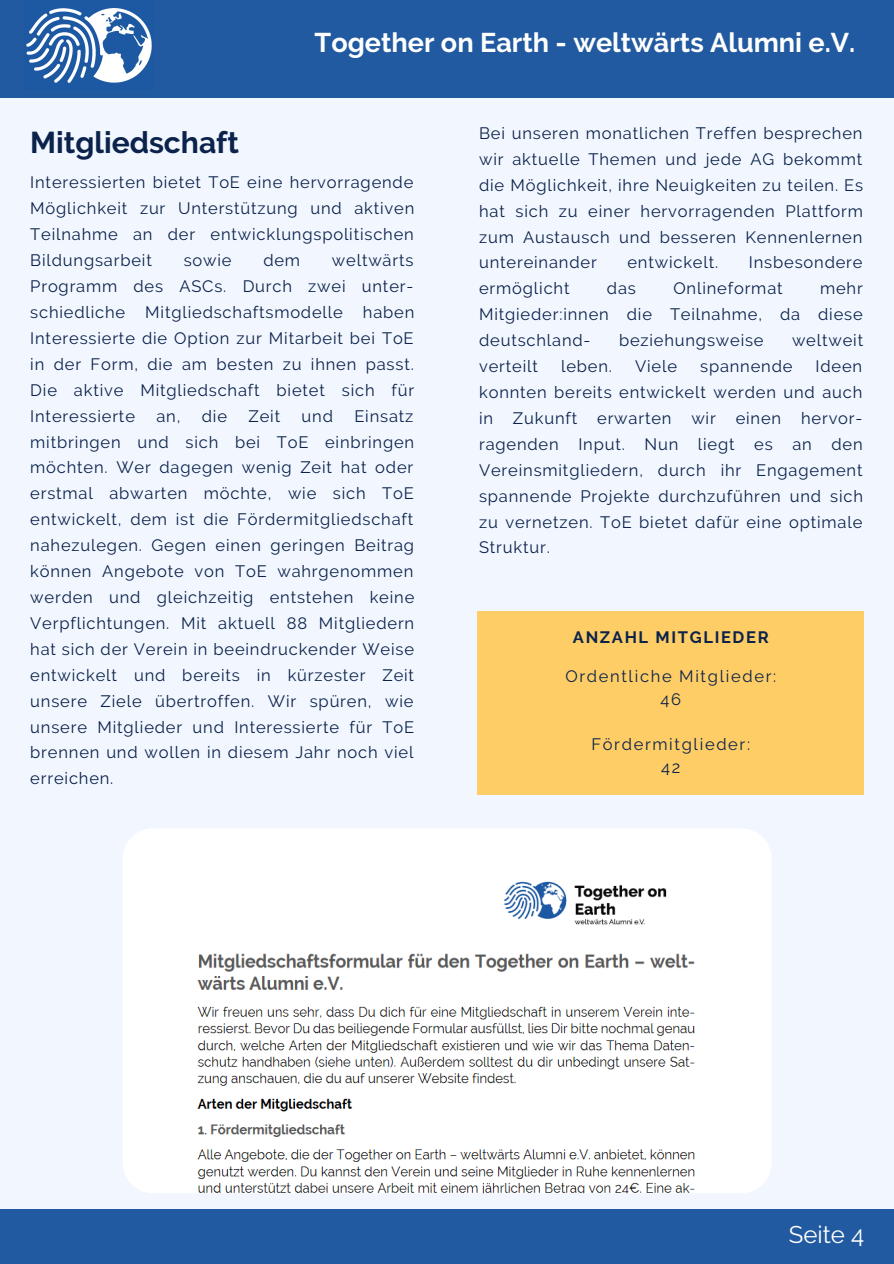
<style>
.page{position:relative;width:894px;height:1264px;background:#fff}
.page>*{position:absolute;margin:0;border:0;box-sizing:border-box;transform-origin:0 0}
.t1{font:700 30px "Raleway";color:#0b224b}
.t2{font:700 27px "Raleway";color:#fff}
.t3{font:24px "Raleway";color:#fff}
.t4{font:16.5px/26px "Raleway";letter-spacing:.05em;color:#0b224b;text-align:justify}
.t5{font:16.5px "Raleway";letter-spacing:.1em;color:#0b224b}
.t6{font:700 16.5px "Raleway";letter-spacing:.1em;color:#0b224b}
</style>
<div class="page">
<div style="left:0;top:0;width:893px;height:1263px;background:#f2f7ff"></div>
<div style="left:0;top:0;width:893px;height:98px;background:#215aa0"></div>
<img style="left:26px;top:8px;width:126px;height:75px">
<img style="left:123px;top:828px;width:648px;height:365px;border-radius:30px">
<div style="left:477px;top:611px;width:386px;height:183px;background:#fecd65"></div>
<div style="left:0;top:1208px;width:893px;height:55px;background:#215aa0"></div>
<p class="t2" style="left:314px;top:27px;width:542px">Together on Earth - weltwärts Alumni e.V.</p>
<p class="t1" style="left:30px;top:125px;width:210px">Mitgliedschaft</p>
<p class="t4" style="left:30px;top:170px;width:385px">Interessierten bietet ToE eine hervorragende Möglichkeit zur Unterstützung und aktiven Teilnahme an der entwicklungspolitischen Bildungsarbeit</p>
<p class="t4" style="left:30px;top:247px;width:385px;text-indent:301px">weltwärts Programm des ASCs. Durch zwei unter&shy;schiedliche Mitgliedschaftsmodelle haben Interessierte die Option zur Mitarbeit bei ToE in der Form, die am besten zu ihnen passt.<br>Die aktive Mitgliedschaft bietet sich für Interessierte</p>
<p class="t4" style="left:184px;top:247px;width:49px">sowie</p>
<p class="t4" style="left:263px;top:247px;width:38px">dem</p>
<p class="t4" style="left:30px;top:403px;width:385px;text-indent:324px">Einsatz mitbringen und sich bei ToE einbringen möchten. Wer dagegen wenig Zeit hat oder erstmal abwarten möchte, wie sich ToE entwickelt, dem ist die Fördermitgliedschaft nahezulegen. Gegen einen geringen Beitrag können Angebote von ToE wahrgenommen werden und gleichzeitig entstehen keine Verpflichtungen. Mit aktuell 88 Mitgliedern hat sich der Verein in beeindruckender Weise entwickelt und bereits in kürzester Zeit unsere Ziele übertroffen. Wir spüren, wie unsere Mitglieder und Interessierte für ToE brennen und wollen in diesem Jahr noch viel erreichen.</p>
<p class="t4" style="left:156px;top:403px;width:25px">an,</p>
<p class="t4" style="left:202px;top:403px;width:27px">die</p>
<p class="t4" style="left:248px;top:403px;width:33px">Zeit</p>
<p class="t4" style="left:301px;top:403px;width:33px">und</p>
<p class="t4" style="left:479px;top:120px;width:385px">Bei unseren monatlichen Treffen besprechen wir aktuelle Themen und jede AG bekommt die Möglichkeit, ihre Neuigkeiten zu teilen. Es hat sich zu einer hervorragenden Plattform zum Austausch und besseren Kennenlernen untereinander</p>
<p class="t4" style="left:627px;top:250px;width:92px">entwickelt.</p>
<p class="t4" style="left:748px;top:250px;width:115px">Insbesondere</p>
<p class="t4" style="left:479px;top:275px;width:92px">ermöglicht</p>
<p class="t4" style="left:606px;top:275px;width:30px">das</p>
<p class="t4" style="left:673px;top:275px;width:111px">Onlineformat</p>
<p class="t4" style="left:479px;top:275px;width:385px;text-indent:341px">mehr Mitgieder:innen die Teilnahme, da diese deutschland-</p>
<p class="t4" style="left:618px;top:327px;width:146px">beziehungsweise</p>
<p class="t4" style="left:791px;top:327px;width:73px">weltweit</p>
<p class="t4" style="left:479px;top:353px;width:385px;text-indent:336px">Ideen konnten bereits entwickelt werden und auch in Zukunft erwarten wir einen hervor&shy;ragenden Input. Nun liegt es an den Vereinsmitgliedern, durch ihr Engagement spannende Projekte durchzuführen und sich zu vernetzen. ToE bietet dafür eine optimale Struktur.</p>
<p class="t4" style="left:479px;top:353px;width:60px">verteilt</p>
<p class="t4" style="left:561px;top:353px;width:52px">leben.</p>
<p class="t4" style="left:635px;top:353px;width:43px">Viele</p>
<p class="t4" style="left:700px;top:353px;width:94px">spannende</p>
<p class="t6" style="left:572px;top:627px;width:197px">ANZAHL MITGLIEDER</p>
<p class="t5" style="left:565px;top:667px;width:212px">Ordentliche Mitglieder:</p>
<p class="t4" style="left:660px;top:686px;width:22px">46</p>
<p class="t5" style="left:591px;top:734px;width:160px">Fördermitglieder:</p>
<p class="t4" style="left:661px;top:753px;width:21px">42</p>
<p class="t3" style="left:788px;top:1220px;width:77px">Seite 4</p>
</div>
